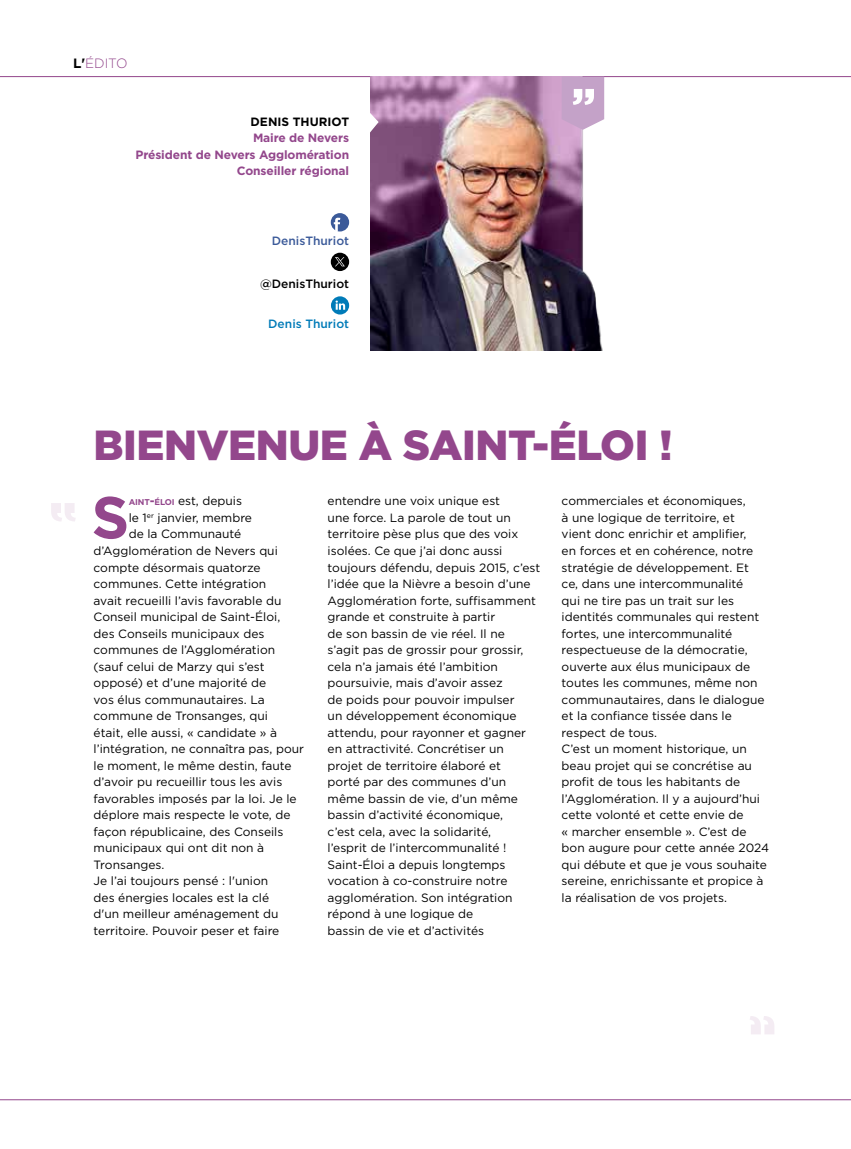
<style>
.page{position:relative;width:851px;height:1149px;background:#fff}
.page>*{position:absolute;margin:0;border:0;box-sizing:border-box;transform-origin:0 0}
.t1{font:700 59.1px "Gotham";color:#93478c}
.t2{font:900 42px "Gotham";letter-spacing:-.01em;color:#93478c}
.t3{font:300 13.5px "Gotham";letter-spacing:-.01em;color:#93478c}
.t4{font:12px/16.5px "Gotham";color:#000}
.t5{font:700 12px/16.5px "Gotham";letter-spacing:-.01em;color:#93478c;text-align:right}
.t6{font:500 12px "Gotham";color:#000}
.t7{font:500 12px "Gotham";color:#3b5a99}
.t8{font:500 12px "Gotham";color:#007bb8}
.t9{font:700 12px "Gotham";color:#000}
.s1{font-weight:700;color:#000}
.s2{font-weight:700;font-size:8.4px;color:#93478c}
.s3{font-weight:700;color:#93478c}
</style>
<div class="page">
<img style="left:370px;top:77px;width:252px;height:274px">
<div style="left:331px;top:213px;width:18px;height:18px;background:#3b5a99;border-radius:50%"></div>
<svg style="left:334px;top:218px;width:6px;height:13px"></svg>
<div style="left:331px;top:252px;width:18px;height:19px;background:#000;border-radius:9px"></div>
<svg style="left:335px;top:257px;width:10px;height:9px"></svg>
<svg style="left:331px;top:296px;width:18px;height:18px"></svg>
<svg style="left:370px;top:81px;width:9px;height:251px;background:#654768"></svg>
<svg style="left:750px;top:1016px;width:24px;height:18px"></svg>
<svg style="left:51px;top:503px;width:25px;height:18px"></svg>
<svg style="left:561px;top:77px;width:43px;height:53px;background:#cdb0d0"></svg>
<p class="t3" style="left:73px;top:55px;width:56px"><span class="s1">L'</span>ÉDITO</p>
<p class="t9" style="left:250px;top:113px;width:100px">DENIS THURIOT</p>
<p class="t5" style="left:135px;top:129px;width:215px">Maire de Nevers<br>Président de Nevers Agglomération<br>Conseiller régional</p>
<p class="t7" style="left:272px;top:232px;width:79px">DenisThuriot</p>
<p class="t6" style="left:260px;top:276px;width:90px">@DenisThuriot</p>
<p class="t8" style="left:268px;top:316px;width:82px">Denis Thuriot</p>
<h2 class="t2" style="left:94px;top:421px;width:580px">BIENVENUE À SAINT-ÉLOI !</h2>
<h1 class="t1" style="left:91px;top:478px;width:39px">S</h1>
<p class="t4" style="left:129px;top:492px;width:115px"><span class="s2">AINT</span><span class="s3">-</span><span class="s2">ÉLOI</span> est, depuis</p>
<p class="t4" style="left:327px;top:492px;width:214px">entendre une voix unique est<br>une force. La parole de tout un territoire pèse plus que des voix isolées. Ce que j’ai donc aussi toujours défendu, depuis 2015, c’est l’idée que la Nièvre a besoin d’une<br>Agglomération forte, suffisamment grande et construite à partir<br>de son bassin de vie réel. Il ne<br>s’agit pas de grossir pour grossir, cela n’a jamais été l’ambition poursuivie, mais d’avoir assez<br>de poids pour pouvoir impulser<br>un développement économique attendu, pour rayonner et gagner en attractivité. Concrétiser un projet de territoire élaboré et<br>porté par des communes d’un même bassin de vie, d’un même bassin d’activité économique,<br>c’est cela, avec la solidarité,<br>l’esprit de l’intercommunalité !<br>Saint-Éloi a depuis longtemps vocation à co-construire notre agglomération. Son intégration répond à une logique de<br>bassin de vie et d’activités</p>
<p class="t4" style="left:561px;top:492px;width:209px">commerciales et économiques,<br>à une logique de territoire, et<br>vient donc enrichir et amplifier,<br>en forces et en cohérence, notre stratégie de développement. Et<br>ce, dans une intercommunalité<br>qui ne tire pas un trait sur les identités communales qui restent fortes, une intercommunalité respectueuse de la démocratie, ouverte aux élus municipaux de toutes les communes, même non communautaires, dans le dialogue et la confiance tissée dans le respect de tous.<br>C’est un moment historique, un beau projet qui se concrétise au profit de tous les habitants de l’Agglomération. Il y a aujourd’hui cette volonté et cette envie de<br>« marcher ensemble ». C’est de bon augure pour cette année 2024 qui débute et que je vous souhaite sereine, enrichissante et propice à la réalisation de vos projets.</p>
<p class="t4" style="left:129px;top:509px;width:125px">le 1<sup>er</sup> janvier, membre</p>
<p class="t4" style="left:129px;top:525px;width:114px">de la Communauté</p>
<p class="t4" style="left:94px;top:542px;width:186px">d’Agglomération de Nevers qui</p>
<p class="t4" style="left:94px;top:558px;width:168px">compte désormais quatorze</p>
<p class="t4" style="left:94px;top:575px;width:174px">communes. Cette intégration</p>
<p class="t4" style="left:94px;top:591px;width:189px">avait recueilli l’avis favorable du</p>
<p class="t4" style="left:94px;top:608px;width:188px">Conseil municipal de Saint-Éloi,</p>
<p class="t4" style="left:94px;top:624px;width:172px">des Conseils municipaux des</p>
<p class="t4" style="left:94px;top:641px;width:183px">communes de l’Agglomération</p>
<p class="t4" style="left:94px;top:657px;width:172px">(sauf celui de Marzy qui s’est</p>
<p class="t4" style="left:94px;top:674px;width:174px">opposé) et d’une majorité de</p>
<p class="t4" style="left:94px;top:690px;width:173px">vos élus communautaires. La</p>
<p class="t4" style="left:94px;top:707px;width:176px">commune de Tronsanges, qui</p>
<p class="t4" style="left:94px;top:723px;width:185px">était, elle aussi, « candidate » à</p>
<p class="t4" style="left:94px;top:740px;width:212px">l’intégration, ne connaîtra pas, pour</p>
<p class="t4" style="left:94px;top:756px;width:200px">le moment, le même destin, faute</p>
<p class="t4" style="left:94px;top:773px;width:190px">d’avoir pu recueillir tous les avis</p>
<p class="t4" style="left:94px;top:789px;width:204px">favorables imposés par la loi. Je le</p>
<p class="t4" style="left:94px;top:806px;width:198px">déplore mais respecte le vote, de</p>
<p class="t4" style="left:94px;top:822px;width:191px">façon républicaine, des Conseils</p>
<p class="t4" style="left:94px;top:839px;width:172px">municipaux qui ont dit non à</p>
<p class="t4" style="left:94px;top:855px;width:72px">Tronsanges.</p>
<p class="t4" style="left:94px;top:872px;width:176px">Je l’ai toujours pensé : l'union</p>
<p class="t4" style="left:94px;top:888px;width:177px">des énergies locales est la clé</p>
<p class="t4" style="left:94px;top:905px;width:186px">d'un meilleur aménagement du</p>
<p class="t4" style="left:94px;top:921px;width:187px">territoire. Pouvoir peser et faire</p>
</div>
